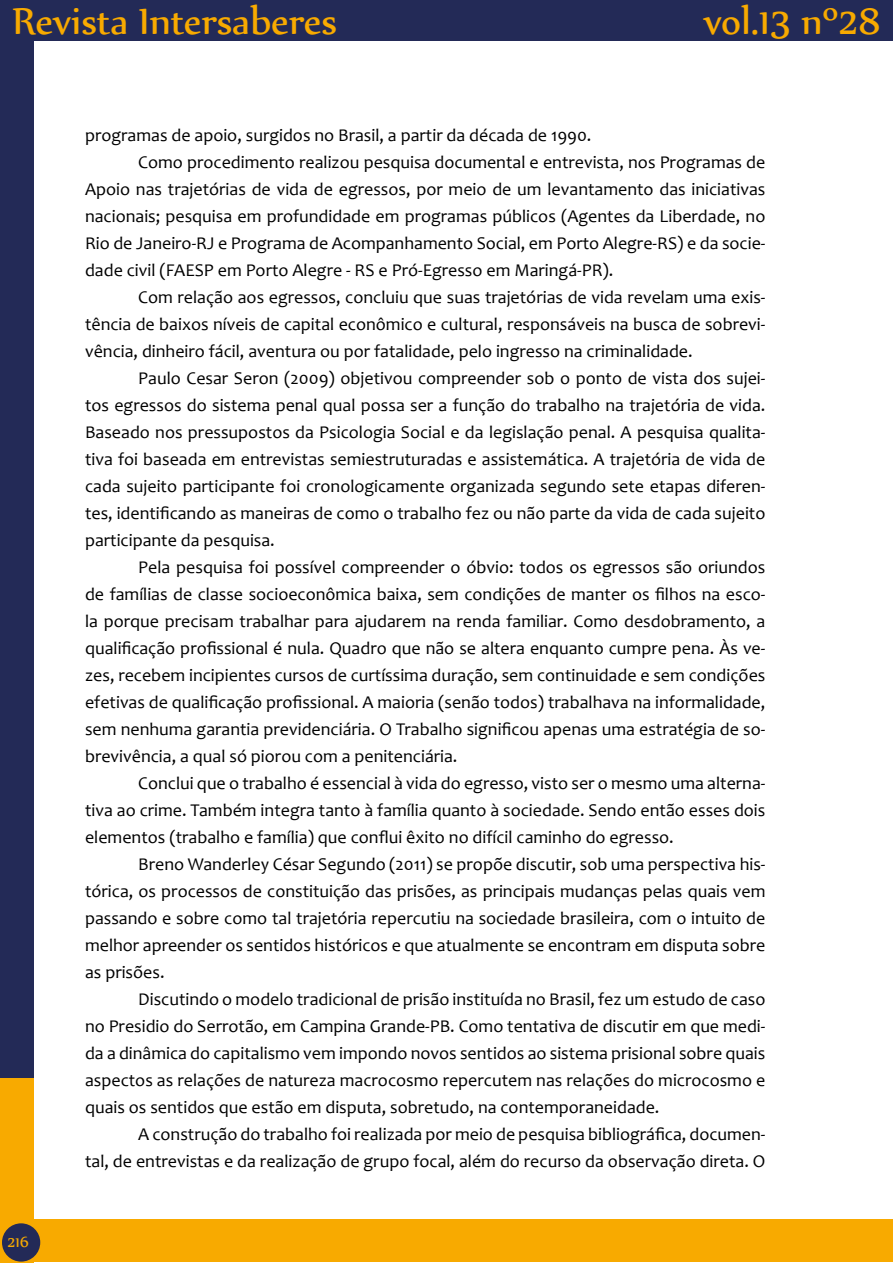
<style>
.page{position:relative;width:893px;height:1263px;background:#fff}
.page>*{position:absolute;margin:0;border:0;box-sizing:border-box;transform-origin:0 0}
.t1{font:45px "Nyala";color:#f8aa00}
.t2{font:18px "Candara";color:#000}
.t3{font:18px "Nyala";color:#f8aa00}
</style>
<div class="page">
<div style="left:0;top:0;width:33px;height:1081px;background:#232a57"></div>
<div style="left:0;top:0;width:893px;height:41px;background:#232a57"></div>
<div style="left:0;top:1078px;width:33px;height:185px;background:#f8aa00"></div>
<div style="left:21px;top:1219px;width:872px;height:43px;background:#f8aa00"></div>
<div style="left:2px;top:1223px;width:38px;height:38px;background:#232a57;border-radius:50%"></div>
<h1 class="t1" style="left:13px;top:-6px;width:326px">Revista Intersaberes</h1>
<h1 class="t1" style="left:704px;top:-6px;width:178px">vol.13 nº28</h1>
<p class="t3" style="left:8px;top:1231px;width:23px">216</p>
<p class="t2" style="left:85px;top:123px;width:508px">programas de apoio, surgidos no Brasil, a partir da década de 1990.</p>
<p class="t2" style="left:138px;top:150px;width:629px">Como procedimento realizou pesquisa documental e entrevista, nos Programas de</p>
<p class="t2" style="left:85px;top:177px;width:682px">Apoio nas trajetórias de vida de egressos, por meio de um levantamento das iniciativas</p>
<p class="t2" style="left:85px;top:204px;width:682px">nacionais; pesquisa em profundidade em programas públicos (Agentes da Liberdade, no</p>
<p class="t2" style="left:85px;top:231px;width:682px">Rio de Janeiro-RJ e Programa de Acompanhamento Social, em Porto Alegre-RS) e da socie-</p>
<p class="t2" style="left:85px;top:258px;width:530px">dade civil (FAESP em Porto Alegre - RS e Pró-Egresso em Maringá-PR).</p>
<p class="t2" style="left:138px;top:285px;width:629px">Com relação aos egressos, concluiu que suas trajetórias de vida revelam uma exis-</p>
<p class="t2" style="left:85px;top:312px;width:682px">tência de baixos níveis de capital econômico e cultural, responsáveis na busca de sobrevi-</p>
<p class="t2" style="left:85px;top:339px;width:609px">vência, dinheiro fácil, aventura ou por fatalidade, pelo ingresso na criminalidade.</p>
<p class="t2" style="left:138px;top:366px;width:629px">Paulo Cesar Seron (2009) objetivou compreender sob o ponto de vista dos sujei-</p>
<p class="t2" style="left:85px;top:393px;width:682px">tos egressos do sistema penal qual possa ser a função do trabalho na trajetória de vida.</p>
<p class="t2" style="left:85px;top:420px;width:682px">Baseado nos pressupostos da Psicologia Social e da legislação penal. A pesquisa qualita-</p>
<p class="t2" style="left:85px;top:447px;width:682px">tiva foi baseada em entrevistas semiestruturadas e assistemática. A trajetória de vida de</p>
<p class="t2" style="left:85px;top:474px;width:682px">cada sujeito participante foi cronologicamente organizada segundo sete etapas diferen-</p>
<p class="t2" style="left:85px;top:501px;width:682px">tes, identificando as maneiras de como o trabalho fez ou não parte da vida de cada sujeito</p>
<p class="t2" style="left:85px;top:528px;width:191px">participante da pesquisa.</p>
<p class="t2" style="left:138px;top:555px;width:629px">Pela pesquisa foi possível compreender o óbvio: todos os egressos são oriundos</p>
<p class="t2" style="left:85px;top:582px;width:682px">de famílias de classe socioeconômica baixa, sem condições de manter os filhos na esco-</p>
<p class="t2" style="left:85px;top:609px;width:682px">la porque precisam trabalhar para ajudarem na renda familiar. Como desdobramento, a</p>
<p class="t2" style="left:85px;top:636px;width:682px">qualificação profissional é nula. Quadro que não se altera enquanto cumpre pena. Às ve-</p>
<p class="t2" style="left:85px;top:663px;width:682px">zes, recebem incipientes cursos de curtíssima duração, sem continuidade e sem condições</p>
<p class="t2" style="left:85px;top:690px;width:682px">efetivas de qualificação profissional. A maioria (senão todos) trabalhava na informalidade,</p>
<p class="t2" style="left:85px;top:717px;width:682px">sem nenhuma garantia previdenciária. O Trabalho significou apenas uma estratégia de so-</p>
<p class="t2" style="left:85px;top:744px;width:374px">brevivência, a qual só piorou com a penitenciária.</p>
<p class="t2" style="left:138px;top:771px;width:629px">Conclui que o trabalho é essencial à vida do egresso, visto ser o mesmo uma alterna-</p>
<p class="t2" style="left:85px;top:798px;width:682px">tiva ao crime. Também integra tanto à família quanto à sociedade. Sendo então esses dois</p>
<p class="t2" style="left:85px;top:825px;width:590px">elementos (trabalho e família) que conflui êxito no difícil caminho do egresso.</p>
<p class="t2" style="left:138px;top:852px;width:629px">Breno Wanderley César Segundo (2011) se propõe discutir, sob uma perspectiva his-</p>
<p class="t2" style="left:85px;top:879px;width:682px">tórica, os processos de constituição das prisões, as principais mudanças pelas quais vem</p>
<p class="t2" style="left:85px;top:906px;width:682px">passando e sobre como tal trajetória repercutiu na sociedade brasileira, com o intuito de</p>
<p class="t2" style="left:85px;top:933px;width:682px">melhor apreender os sentidos históricos e que atualmente se encontram em disputa sobre</p>
<p class="t2" style="left:85px;top:960px;width:81px">as prisões.</p>
<p class="t2" style="left:138px;top:987px;width:629px">Discutindo o modelo tradicional de prisão instituída no Brasil, fez um estudo de caso</p>
<p class="t2" style="left:85px;top:1014px;width:682px">no Presidio do Serrotão, em Campina Grande-PB. Como tentativa de discutir em que medi-</p>
<p class="t2" style="left:85px;top:1041px;width:682px">da a dinâmica do capitalismo vem impondo novos sentidos ao sistema prisional sobre quais</p>
<p class="t2" style="left:85px;top:1068px;width:682px">aspectos as relações de natureza macrocosmo repercutem nas relações do microcosmo e</p>
<p class="t2" style="left:85px;top:1095px;width:576px">quais os sentidos que estão em disputa, sobretudo, na contemporaneidade.</p>
<p class="t2" style="left:138px;top:1122px;width:629px">A construção do trabalho foi realizada por meio de pesquisa bibliográfica, documen-</p>
<p class="t2" style="left:85px;top:1149px;width:682px">tal, de entrevistas e da realização de grupo focal, além do recurso da observação direta. O</p>
</div>
